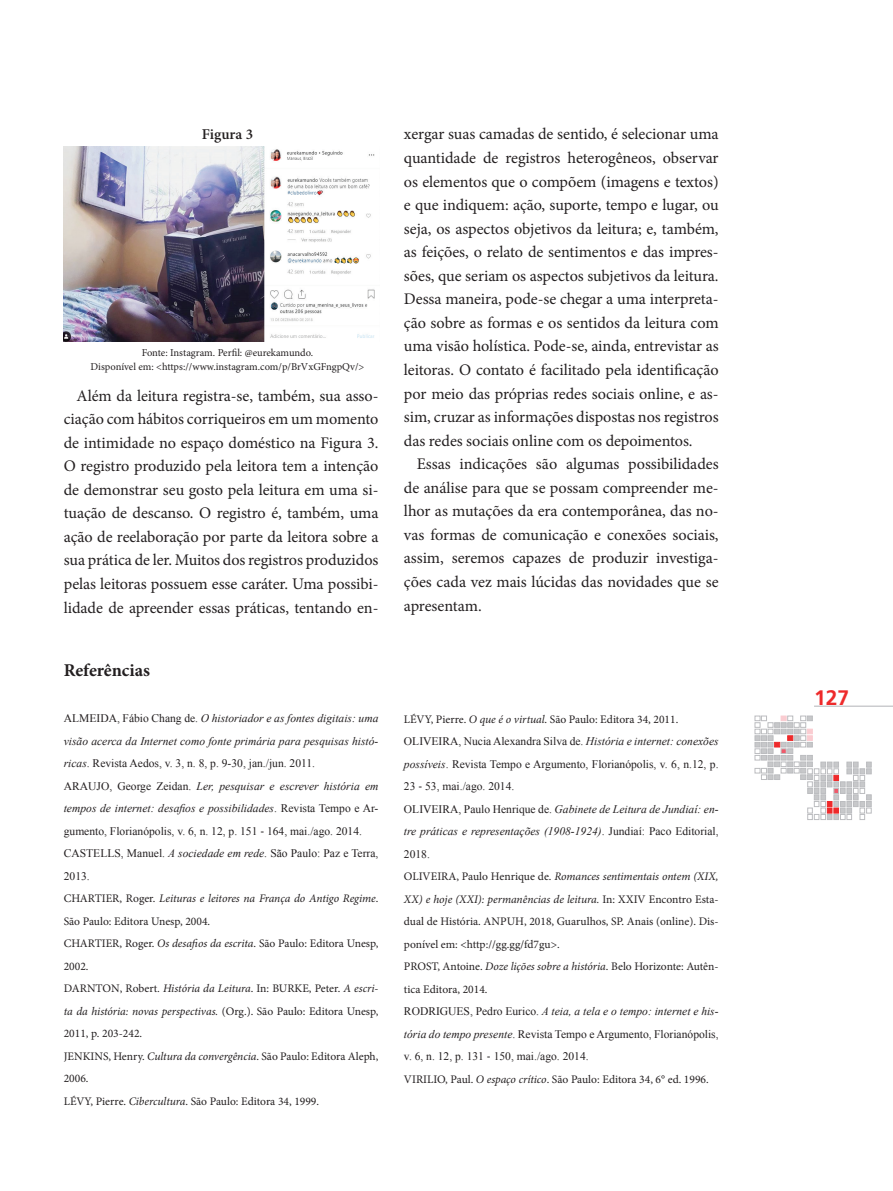
<style>
.page{position:relative;width:893px;height:1191px;background:#fff}
.page>*{position:absolute;margin:0;border:0;box-sizing:border-box;transform-origin:0 0}
.t1{font:700 21px "Frutiger";color:#ee2a2b}
.t2{font:700 18px "Minion Pro";letter-spacing:-.005em;color:#231f20}
.t3{font:16.2px/23.5px "Minion Pro";letter-spacing:-.005em;color:#231f20;text-align:justify}
.t4{font:600 15px "Minion Pro";color:#231f20}
.t5{font:11.55px/22.5px "Times New Roman";color:#231f20}
.t6{font:11.55px/22.5px "Minion Pro";color:#231f20}
.t7{font:10.5px/13.5px "Minion Pro";letter-spacing:-.005em;color:#231f20;text-align:center}
.s1{font-style:italic}
.s2{font-family:"Cambria Math"}
</style>
<div class="page">
<svg style="left:755px;top:716px;width:116px;height:103px"></svg>
<hr style="left:814px;top:706px;width:79px;height:1px;background:#b2b3b7">
<img style="left:63px;top:146px;width:312px;height:195px">
<p class="t4" style="left:202px;top:123px;width:53px">Figura 3</p>
<p class="t7" style="left:91px;top:346px;width:275px">Fonte: Instagram. Perfil: @eurekamundo.<br>Disponível em: &lt;https://www.instagram.com/p/BrVxGFngpQv/&gt;</p>
<p class="t3" style="left:64px;top:384px;width:316px;text-indent:13px">Além da leitura registra-se, também, sua asso&shy;ciação com hábitos corriqueiros em um momento de intimidade no espaço doméstico na Figura 3.<br>O registro produzido pela leitora tem a intenção de demonstrar seu gosto pela leitura em uma si&shy;tuação de descanso. O registro é, também, uma ação de reelaboração por parte da leitora sobre a sua prática de ler. Muitos dos registros produzidos pelas leitoras possuem esse caráter. Uma possibi&shy;lidade de apreender essas práticas, tentando en-</p>
<p class="t2" style="left:64px;top:658px;width:88px">Referências</p>
<p class="t5" style="left:64px;top:707px;width:316px">ALMEIDA, Fábio Chang de. <span class="s1">O historiador e as fontes digitais: uma visão acerca da Internet como fonte primária para pesquisas histó&shy;ricas</span>. Revista Aedos, v. 3, n. 8, p. 9-30, jan./jun. 2011.<br>ARAUJO, George Zeidan. <span class="s1">Ler, pesquisar e escrever história em tempos de internet: desafios e possibilidades</span>. Revista Tempo e Ar&shy;gumento, Florianópolis, v. 6, n. 12, p. 151 <span class="s2">‐</span> 164, mai./ago. 2014.<br>CASTELLS, Manuel. <span class="s1">A sociedade em rede</span>. São Paulo: Paz e Terra, 2013.</p>
<p class="t6" style="left:64px;top:887px;width:316px">CHARTIER, Roger. <span class="s1">Leituras e leitores na França do Antigo Regime</span>.<br>São Paulo: Editora Unesp, 2004.<br>CHARTIER, Roger. <span class="s1">Os desafios da escrita</span>. São Paulo: Editora Unesp, 2002.<br>DARNTON, Robert<span class="s1">. História da Leitura</span>. In: BURKE, Peter. <span class="s1">A escri&shy;ta da história: novas perspectivas.</span> (Org.). São Paulo: Editora Unesp, 2011, p. 203-242.<br>JENKINS, Henry. <span class="s1">Cultura da convergência</span>. São Paulo: Editora Aleph, 2006.<br>LÉVY, Pierre. <span class="s1">Cibercultura</span>. São Paulo: Editora 34, 1999.</p>
<p class="t3" style="left:404px;top:122px;width:316px">xergar suas camadas de sentido, é selecionar uma quantidade de registros heterogêneos, observar os elementos que o compõem (imagens e textos) e que indiquem: ação, suporte, tempo e lugar, ou seja, os aspectos objetivos da leitura; e, também, as feições, o relato de sentimentos e das impres&shy;sões, que seriam os aspectos subjetivos da leitura.<br>Dessa maneira, pode-se chegar a uma interpreta&shy;ção sobre as formas e os sentidos da leitura com uma visão holística. Pode-se, ainda, entrevistar as leitoras. O contato é facilitado pela identificação por meio das próprias redes sociais online, e as&shy;sim, cruzar as informações dispostas nos registros das redes sociais online com os depoimentos.</p>
<p class="t3" style="left:404px;top:452px;width:316px;text-indent:13px">Essas indicações são algumas possibilidades de análise para que se possam compreender me&shy;lhor as mutações da era contemporânea, das no&shy;vas formas de comunicação e conexões sociais, assim, seremos capazes de produzir investiga&shy;ções cada vez mais lúcidas das novidades que se apresentam.</p>
<p class="t6" style="left:404px;top:708px;width:276px">LÉVY, Pierre. <span class="s1">O que é o virtual</span>. São Paulo: Editora 34, 2011.</p>
<p class="t5" style="left:404px;top:729px;width:316px">OLIVEIRA, Nucia Alexandra Silva de. <span class="s1">História e internet: conexões possíveis</span>. Revista Tempo e Argumento, Florianópolis, v. 6, n.12, p.<br>23 <span class="s2">‐</span> 53, mai./ago. 2014.<br>OLIVEIRA, Paulo Henrique de. <span class="s1">Gabinete de Leitura de Jundiaí: en&shy;tre práticas e representações (1908-1924)</span>. Jundiaí: Paco Editorial, 2018.</p>
<p class="t6" style="left:404px;top:865px;width:316px">OLIVEIRA, Paulo Henrique de. <span class="s1">Romances sentimentais ontem (XIX, XX) e hoje (XXI): permanências de leitura.</span> In: XXIV Encontro Esta&shy;dual de História. ANPUH, 2018, Guarulhos, SP. Anais (online). Dis&shy;ponível em: &lt;http://gg.gg/fd7gu&gt;.<br>PROST, Antoine. <span class="s1">Doze lições sobre a história</span>. Belo Horizonte: Autên&shy;tica Editora, 2014.</p>
<p class="t5" style="left:404px;top:999px;width:316px;text-align:justify">RODRIGUES, Pedro Eurico. <span class="s1">A teia, a tela e o tempo: internet e his&shy;tória do tempo presente</span>. Revista Tempo e Argumento, Florianópolis, v. 6, n. 12, p. 131 <span class="s2">‐</span> 150, mai./ago. 2014.</p>
<p class="t6" style="left:404px;top:1068px;width:306px">VIRILIO, Paul. <span class="s1">O espaço crítico</span>. São Paulo: Editora 34, 6° ed. 1996.</p>
<p class="t1" style="left:814px;top:685px;width:37px">127</p>
</div>
